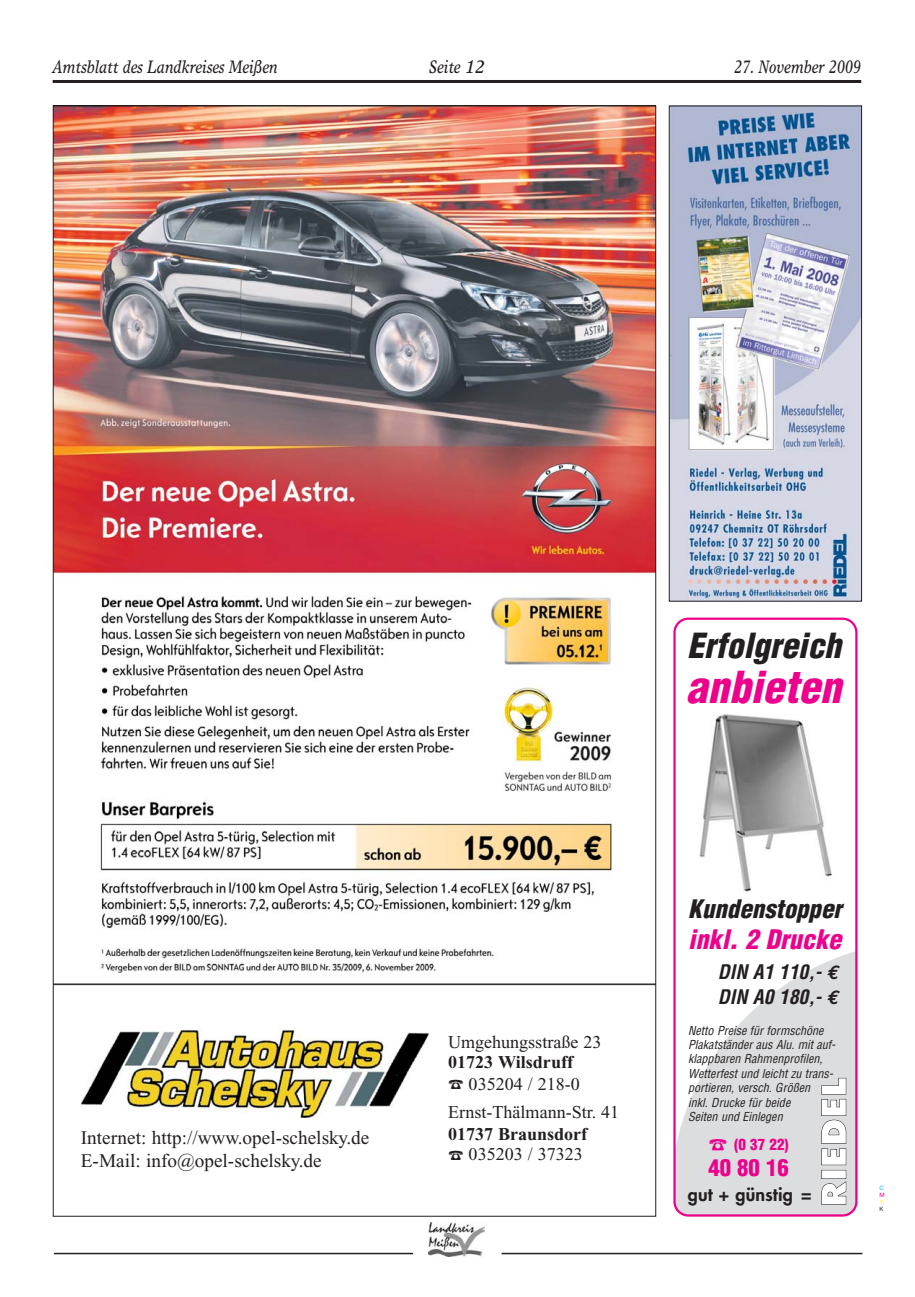
<style>
.page{position:relative;width:915px;height:1297px;background:#fff}
.page>*{position:absolute;margin:0;border:0;box-sizing:border-box;transform-origin:0 0}
.t1{font:italic 900 condensed 43.05px "Helvetica";color:#ec008c}
.t2{font:italic 900 condensed 33.75px "Helvetica";color:#231f20}
.t3{font:italic 900 condensed 26.25px "Helvetica";color:#ec008c}
.t4{font:italic 900 condensed 24.9px "Helvetica";color:#231f20}
.t5{font:900 condensed 22.65px "Helvetica";color:#ec008c}
.t6{font:italic 700 condensed 19.65px/24.8px "Helvetica";color:#231f20}
.t7{font:19.2px/23.1px "Times New Roman";color:#231f20}
.t8{font:700 18px/21.6px "Times New Roman";color:#231f20}
.t9{font:italic 18px "Times Europa";color:#231f20;scale:.8 1}
.t10{font:18px "Times New Roman";color:#231f20}
.t11{font:800 17.85px "Futura";letter-spacing:.01em;color:#231f20}
.t12{font:900 condensed 15.15px "Helvetica";color:#ec008c}
.t13{font:italic condensed 12.15px/14.5px "Helvetica";color:#231f20}
.t14{font:6px "Helvetica Neue";color:#00adef}
.t15{font:6px "Helvetica Neue";color:#ec008c}
.t16{font:6px "Helvetica Neue";color:#fff200}
.t17{font:6px "Helvetica Neue";color:#231f20}
.s1{font-weight:400}
.s2{font-family:"Euro Mono";font-stretch:normal}
</style>
<div class="page">
<hr style="left:53px;top:80px;width:807px;height:3px;background:#231f20">
<img style="left:428px;top:1222px;width:56px;height:34px">
<hr style="left:54px;top:1253px;width:359px;height:1px;background:#231f20">
<hr style="left:501px;top:1253px;width:361px;height:1px;background:#231f20">
<img style="left:55px;top:108px;width:599px;height:878px">
<img style="left:82px;top:1029px;width:346px;height:88px">
<img style="left:670px;top:108px;width:189px;height:492px">
<div style="left:668px;top:106px;width:193px;height:496px;border:1px solid #231f20"></div>
<svg style="left:673px;top:618px;width:184px;height:598px"></svg>
<div style="left:683px;top:631px;width:164px;height:242px;background:#fff"></div>
<img style="left:687px;top:714px;width:160px;height:206px">
<svg style="left:821px;top:1078px;width:25px;height:127px"></svg>
<h3 class="t9" style="left:53px;top:60px;width:283px">Amtsblatt des Landkreises Meißen</h3>
<h3 class="t9" style="left:429px;top:60px;width:71px">Seite 12</h3>
<h3 class="t9" style="left:733px;top:60px;width:160px">27. November 2009</h3>
<h3 class="t7" style="left:81px;top:1127px;width:290px">Internet: http://www.opel-schelsky.de<br>E-Mail: info@opel-schelsky.de</h3>
<h2 class="t2" style="left:686px;top:633px;width:155px">Erfolgreich</h2>
<h1 class="t1" style="left:685px;top:671px;width:157px">anbieten</h1>
<h3 class="t10" style="left:448px;top:1036px;width:155px">Umgehungsstraße 23</h3>
<h3 class="t8" style="left:448px;top:1053px;width:133px">01723 Wilsdruff ☎ <span class="s1">035204 / 218-0</span></h3>
<h3 class="t10" style="left:448px;top:1106px;width:173px">Ernst-Thälmann-Str. 41</h3>
<h3 class="t8" style="left:448px;top:1126px;width:141px;line-height:19.8px">01737 Braunsdorf ☎ <span class="s1">035203 / 37323</span></h3>
<h3 class="t4" style="left:688px;top:899px;width:155px">Kundenstopper</h3>
<h3 class="t3" style="left:688px;top:929px;width:155px">inkl. 2 Drucke</h3>
<h3 class="t6" style="left:717px;top:961px;width:122px">DIN A1 110,- <span class="s2">€<br></span>DIN A0 180,- <span class="s2">€</span></h3>
<p class="t13" style="left:688px;top:1024px;width:149px">Netto Preise für formschöne<br>Plakatständer aus Alu. mit auf&shy;klappbaren Rahmenprofilen,<br>Wetterfest und leicht zu trans&shy;portieren, versch. Größen<br>inkl. Drucke für beide<br>Seiten und Einlegen</p>
<p class="t12" style="left:708px;top:1138px;width:82px">☎ (0 37 22)</p>
<h3 class="t5" style="left:708px;top:1159px;width:82px">40 80 16</h3>
<h3 class="t11" style="left:687px;top:1186px;width:125px">gut + günstig =</h3>
<p class="t14" style="left:879px;top:1185px;width:6px">C</p>
<p class="t15" style="left:879px;top:1192px;width:7px">M</p>
<p class="t16" style="left:879px;top:1200px;width:5px">Y</p>
<p class="t17" style="left:879px;top:1207px;width:6px">K</p>
</div>
